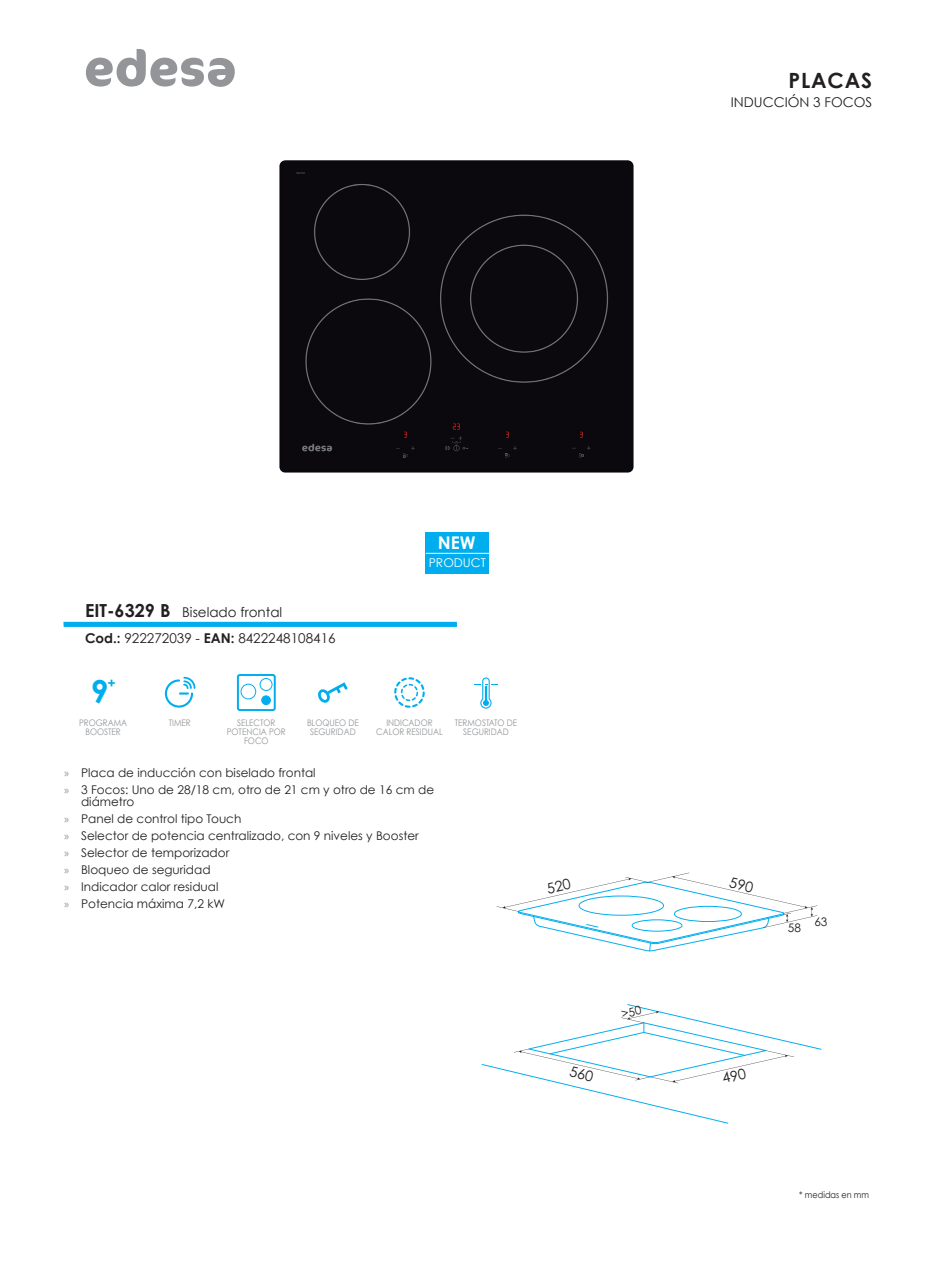
<style>
.page{position:relative;width:936px;height:1263px;background:#fff}
.page>*{position:absolute;margin:0;border:0;box-sizing:border-box;transform-origin:0 0}
.t1{font:700 31.65px "Century Gothic Pro";color:#00aeef}
.t2{font:700 21px "Century Gothic";letter-spacing:.04em;color:#231f20}
.t3{font:700 17.55px "Century Gothic";color:#fff}
.t4{font:700 13.8px "Century Gothic Pro";color:#00aeef}
.t5{font:13.5px/26px "Century Gothic";color:#231f20}
.t6{font:12.15px "Century Gothic";color:#fff}
.t7{font:12px/17px "Century Gothic";color:#231f20}
.t8{font:11.85px "Century Gothic";color:#231f20}
.t9{font:9px/9px "Century Gothic";color:#939598;text-align:center;scale:.9 1}
.t10{font:9px "Century Gothic";color:#231f20;scale:.9 1}
.s1{font-weight:700;font-size:18px}
.s2{font-weight:700}
.s3{font-family:"Myriad Pro";color:#939598}
</style>
<div class="page">
<svg style="left:86px;top:49px;width:149px;height:38px"></svg>
<div style="left:279px;top:160px;width:355px;height:313px;background:#0b090d"></div>
<svg style="left:474px;top:677px;width:23px;height:32px"></svg>
<svg style="left:394px;top:677px;width:30px;height:31px"></svg>
<svg style="left:318px;top:682px;width:30px;height:21px"></svg>
<div style="left:237px;top:674px;width:39px;height:37px;border:2px solid #00aeef;border-radius:2px"></div>
<svg style="left:240px;top:678px;width:33px;height:22px"></svg>
<div style="left:262px;top:696px;width:8px;height:9px;background:#00aeef;border-radius:50%"></div>
<div style="left:261px;top:695px;width:10px;height:10px;border:1px solid #00aeef;border-radius:50%"></div>
<svg style="left:165px;top:677px;width:30px;height:31px"></svg>
<div style="left:425px;top:532px;width:64px;height:42px;background:#00aeef"></div>
<hr style="left:426px;top:553px;width:63px;height:1px;background:#fff">
<div style="left:63px;top:622px;width:394px;height:5px;background:#00aeef"></div>
<svg style="left:496px;top:873px;width:321px;height:78px"></svg>
<svg style="left:481px;top:1004px;width:340px;height:120px"></svg>
<p class="t5" style="left:85px;top:599px;width:252px"><span class="s1">EIT-6329 B</span> Biselado frontal<br><span class="s2">Cod.:</span> 922272039 - <span class="s2">EAN:</span> 8422248108416</p>
<h1 class="t1" style="left:91px;top:671px;width:19px">9</h1>
<p class="t4" style="left:107px;top:675px;width:10px">+</p>
<h3 class="t3" style="left:438px;top:532px;width:39px">NEW</h3>
<p class="t6" style="left:429px;top:555px;width:59px">PRODUCT</p>
<p class="t9" style="left:79px;top:718px;width:55px">PROGRAMA<br>BOOSTER</p>
<p class="t9" style="left:169px;top:718px;width:26px">TIMER</p>
<p class="t9" style="left:227px;top:718px;width:67px">SELECTOR<br>POTENCIA POR<br>FOCO</p>
<p class="t9" style="left:307px;top:718px;width:59px">BLOQUEO DE<br>SEGURIDAD</p>
<p class="t9" style="left:376px;top:718px;width:76px">INDICADOR<br>CALOR RESIDUAL</p>
<p class="t9" style="left:455px;top:718px;width:71px">TERMOSTATO DE<br>SEGURIDAD</p>
<p class="t7" style="left:64px;top:763px;width:371px"><span class="s3">»</span> Placa de inducción con biselado frontal<br><span class="s3">»</span> 3 Focos: Uno de 28/18 cm, otro de 21 cm y otro de 16 cm de</p>
<p class="t7" style="left:64px;top:793px;width:356px;text-indent:17px">diámetro<br><span class="s3">»</span> Panel de control tipo Touch<br><span class="s3">»</span> Selector de potencia centralizado, con 9 niveles y Booster <span class="s3">»</span> Selector de temporizador<br><span class="s3">»</span> Bloqueo de seguridad<br><span class="s3">»</span> Indicador calor residual<br><span class="s3">»</span> Potencia máxima 7,2 kW</p>
<h2 class="t2" style="left:788px;top:67px;width:85px">PLACAS</h2>
<p class="t5" style="left:730px;top:89px;width:143px">INDUCCIÓN 3 FOCOS</p>
<p class="t8" style="left:787px;top:920px;width:15px">58</p>
<p class="t8" style="left:814px;top:915px;width:15px">63</p>
<p class="t10" style="left:799px;top:1189px;width:79px">* medidas en mm</p>
</div>
